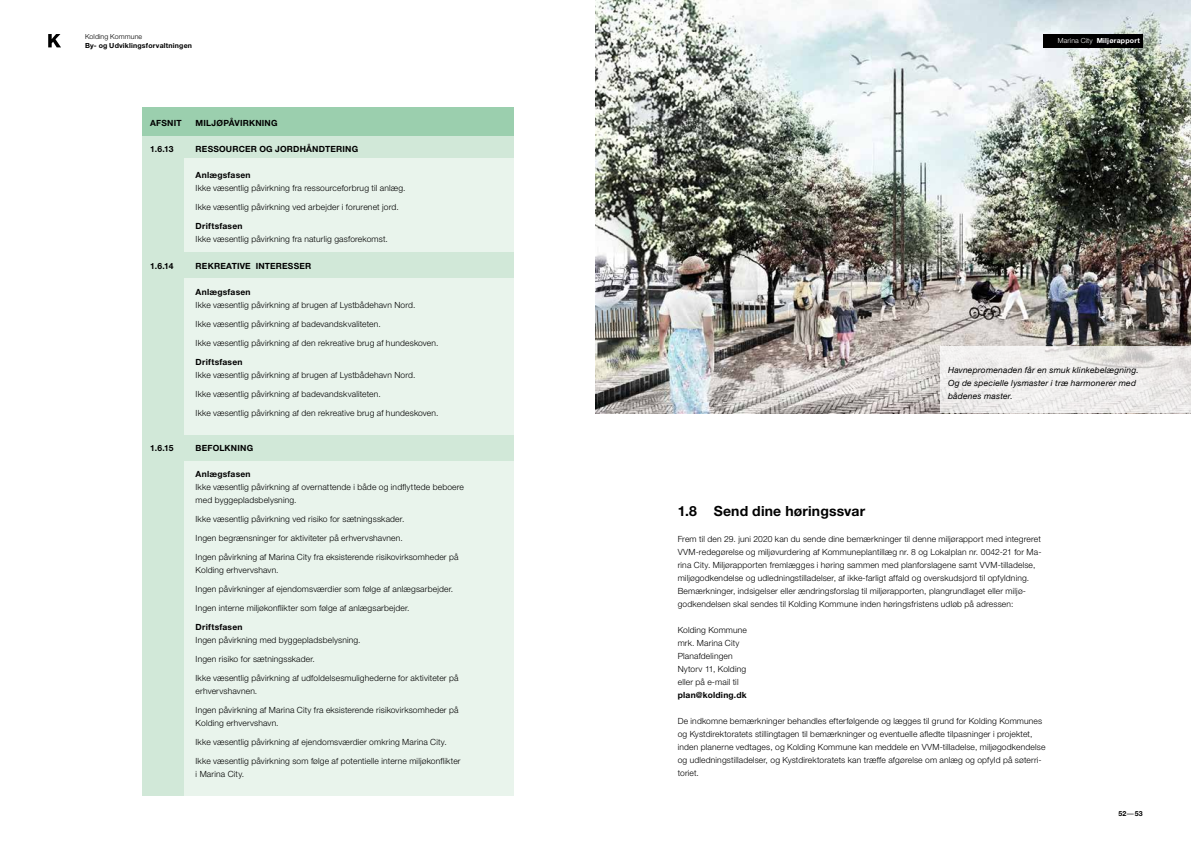
<style>
.page{position:relative;width:1191px;height:842px;background:#fff}
.page>*{position:absolute;margin:0;border:0;box-sizing:border-box;transform-origin:0 0}
.t1{font:700 14px "Helvetica Neue LT Std";letter-spacing:.01em;color:#000}
.t2{font:300 8.5px/13px "Helvetica Neue LT Std";letter-spacing:.015em;color:#000}
.t3{font:700 8.5px "Helvetica Neue LT Std";letter-spacing:.025em;color:#000}
.t4{font:italic 8.5px/13px "Helvetica Neue LT Std";letter-spacing:.02em;color:#000}
.t5{font:700 7px "Helvetica Neue LT Std";letter-spacing:.025em;color:#000}
.t6{font:700 7px "Helvetica Neue LT Std";letter-spacing:.025em;color:#fff}
.t7{font:300 7px "Helvetica Neue LT Std";letter-spacing:.02em;color:#000}
.s1{font-weight:300}
.s2{font-weight:400}
</style>
<div class="page">
<svg style="left:48px;top:34px;width:13px;height:13px"></svg>
<img style="left:595px;top:0;width:596px;height:413px">
<div style="left:142px;top:108px;width:371px;height:28px;background:#9bcfae"></div>
<div style="left:184px;top:136px;width:329px;height:660px;background:#e9f4ec"></div>
<div style="left:142px;top:141px;width:42px;height:655px;background:#d1e8d8"></div>
<div style="left:142px;top:136px;width:371px;height:22px;background:#d1e8d8"></div>
<div style="left:180px;top:252px;width:333px;height:25px;background:#d1e8d8"></div>
<div style="left:182px;top:435px;width:331px;height:25px;background:#d1e8d8"></div>
<div style="left:1043px;top:34px;width:99px;height:14px;background:#000"></div>
<svg style="left:940px;top:347px;width:251px;height:66px;fill:#eeedec"></svg>
<p class="t7" style="left:85px;top:32px;width:59px">Kolding Kommune</p>
<p class="t5" style="left:85px;top:41px;width:108px">By- og Udviklingsforvaltningen</p>
<p class="t3" style="left:150px;top:117px;width:33px">AFSNIT</p>
<p class="t3" style="left:196px;top:117px;width:83px">MILJØPÅVIRKNING</p>
<p class="t3" style="left:150px;top:143px;width:25px">1.6.13</p>
<p class="t3" style="left:196px;top:143px;width:164px">RESSOURCER OG JORDHÅNDTERING</p>
<p class="t3" style="left:196px;top:169px;width:56px">Anlægsfasen</p>
<p class="t2" style="left:196px;top:181px;width:211px">Ikke væsentlig påvirkning fra ressourceforbrug til anlæg.</p>
<p class="t2" style="left:196px;top:200px;width:204px">Ikke væsentlig påvirkning ved arbejder i forurenet jord.</p>
<p class="t3" style="left:196px;top:220px;width:48px">Driftsfasen</p>
<p class="t2" style="left:196px;top:232px;width:194px">Ikke væsentlig påvirkning fra naturlig gasforekomst.</p>
<p class="t3" style="left:150px;top:260px;width:25px">1.6.14</p>
<p class="t3" style="left:196px;top:260px;width:117px">REKREATIVE INTERESSER</p>
<p class="t3" style="left:196px;top:286px;width:56px">Anlægsfasen</p>
<p class="t2" style="left:196px;top:298px;width:221px">Ikke væsentlig påvirkning af brugen af Lystbådehavn Nord.</p>
<p class="t2" style="left:196px;top:317px;width:187px">Ikke væsentlig påvirkning af badevandskvaliteten.</p>
<p class="t2" style="left:196px;top:336px;width:244px">Ikke væsentlig påvirkning af den rekreative brug af hundeskoven.</p>
<p class="t3" style="left:196px;top:356px;width:48px">Driftsfasen</p>
<p class="t2" style="left:196px;top:368px;width:221px">Ikke væsentlig påvirkning af brugen af Lystbådehavn Nord.</p>
<p class="t2" style="left:196px;top:387px;width:187px">Ikke væsentlig påvirkning af badevandskvaliteten.</p>
<p class="t2" style="left:196px;top:406px;width:244px">Ikke væsentlig påvirkning af den rekreative brug af hundeskoven.</p>
<p class="t3" style="left:150px;top:442px;width:25px">1.6.15</p>
<p class="t3" style="left:196px;top:442px;width:59px">BEFOLKNING</p>
<p class="t3" style="left:196px;top:468px;width:56px">Anlægsfasen</p>
<p class="t2" style="left:196px;top:480px;width:270px">Ikke væsentlig påvirkning af overnattende i både og indflyttede beboere med byggepladsbelysning.</p>
<p class="t2" style="left:196px;top:512px;width:210px">Ikke væsentlig påvirkning ved risiko for sætningsskader.</p>
<p class="t2" style="left:196px;top:531px;width:209px">Ingen begrænsninger for aktiviteter på erhvervshavnen.</p>
<p class="t2" style="left:196px;top:550px;width:264px">Ingen påvirkning af Marina City fra eksisterende risikovirksomheder på<br>Kolding erhvervshavn.</p>
<p class="t2" style="left:196px;top:582px;width:259px">Ingen påvirkninger af ejendomsværdier som følge af anlægsarbejder.</p>
<p class="t2" style="left:196px;top:601px;width:215px">Ingen interne miljøkonflikter som følge af anlægsarbejder.</p>
<p class="t3" style="left:196px;top:621px;width:48px">Driftsfasen</p>
<p class="t2" style="left:196px;top:633px;width:166px">Ingen påvirkning med byggepladsbelysning.</p>
<p class="t2" style="left:196px;top:652px;width:121px">Ingen risiko for sætningsskader.</p>
<p class="t2" style="left:196px;top:671px;width:264px">Ikke væsentlig påvirkning af udfoldelsesmulighederne for aktiviteter på erhvervshavnen.</p>
<p class="t2" style="left:196px;top:703px;width:264px">Ingen påvirkning af Marina City fra eksisterende risikovirksomheder på<br>Kolding erhvervshavn.</p>
<p class="t2" style="left:196px;top:735px;width:253px">Ikke væsentlig påvirkning af ejendomsværdier omkring Marina City.</p>
<p class="t2" style="left:196px;top:754px;width:266px">Ikke væsentlig påvirkning som følge af potentielle interne miljøkonflikter i Marina City.</p>
<p class="t6" style="left:1057px;top:36px;width:84px"><span class="s1">Marina City</span> Miljørapport</p>
<p class="t4" style="left:948px;top:363px;width:192px">Havnepromenaden får en smuk klinkebelægning.<br>Og de specielle lysmaster i træ harmonerer med bådenes master.</p>
<h1 class="t1" style="left:677px;top:502px;width:189px">1.8 Send dine høringssvar</h1>
<p class="t2" style="left:677px;top:532px;width:365px">Frem til den 29. juni 2020 kan du sende dine bemærkninger til denne miljørapport med integreret VVM-redegørelse og miljøvurdering af Kommuneplantillæg nr. 8 og Lokalplan nr. 0042-21 for Ma&shy;rina City. Miljørapporten fremlægges i høring sammen med planforslagene samt VVM-tilladelse, miljøgodkendelse og udledningstilladelser, af ikke-farligt affald og overskudsjord til opfyldning.<br>Bemærkninger, indsigelser eller ændringsforslag til miljørapporten, plangrundlaget eller miljø&shy;godkendelsen skal sendes til Kolding Kommune inden høringsfristens udløb på adressen:</p>
<p class="t2" style="left:677px;top:623px;width:71px">Kolding Kommune mrk. Marina City<br>Planafdelingen<br>Nytorv 11, Kolding eller på e-mail til</p>
<p class="t3" style="left:677px;top:689px;width:70px">plan@kolding.dk</p>
<p class="t2" style="left:677px;top:714px;width:369px">De indkomne bemærkninger behandles efterfølgende og lægges til grund for Kolding Kommunes og Kystdirektoratets stillingtagen til bemærkninger og eventuelle afledte tilpasninger i projektet, inden planerne vedtages, og Kolding Kommune kan meddele en VVM-tilladelse, miljøgodkendelse og udledningstilladelser, og Kystdirektoratets kan træffe afgørelse om anlæg og opfyld på søterri&shy;toriet.</p>
<p class="t5" style="left:1118px;top:810px;width:26px">52<span class="s2">–</span>53</p>
</div>
